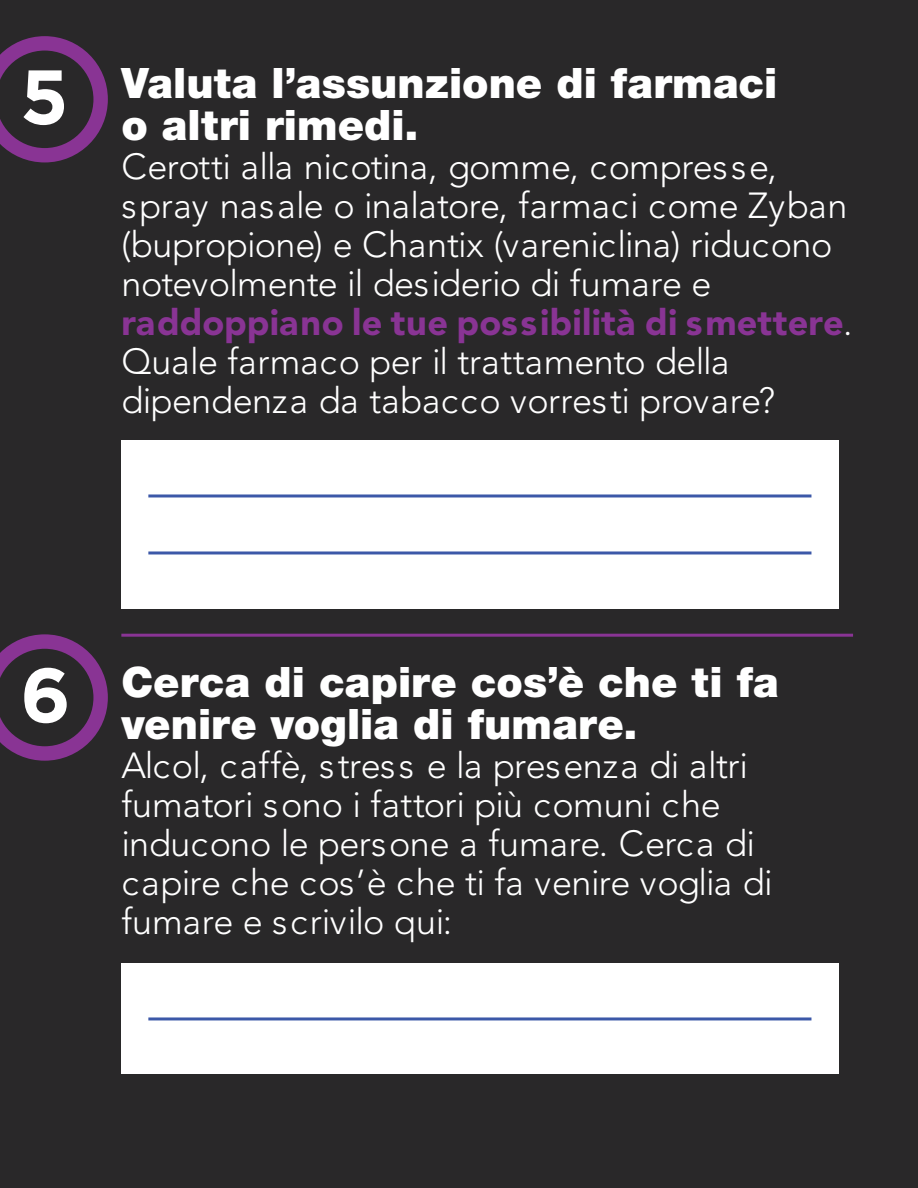
<style>
.page{position:relative;width:918px;height:1188px;background:#292829}
.page>*{position:absolute;margin:0;border:0;box-sizing:border-box;transform-origin:0 0}
.body_copy{font:700 76.8px "Gotham";color:#fff}
.headline{font:900 42px/42px "Helvetica Neue LT Std";letter-spacing:.005em;color:#fff}
.Body_Copy_w_writing{font:300 36px/39px "Avenir LT Std";letter-spacing:-.01em;color:#fff}
.s1{font-weight:900;color:#893494}
</style>
<div class="page">
<hr style="left:121px;top:634px;width:732px;height:3px;background:#893494">
<div style="left:121px;top:440px;width:717px;height:169px;background:#fff"></div>
<hr style="left:148px;top:494px;width:663px;height:3px;background:#3c58a8">
<hr style="left:148px;top:551px;width:663px;height:3px;background:#3c58a8">
<div style="left:121px;top:963px;width:717px;height:110px;background:#fff"></div>
<hr style="left:148px;top:1017px;width:663px;height:3px;background:#3c58a8">
<svg style="left:0;top:36px;width:108px;height:126px"></svg>
<svg style="left:0;top:634px;width:108px;height:127px"></svg>
<p class="body_copy" style="left:20px;top:46px;width:50px">5</p>
<p class="headline" style="left:121px;top:62px;width:658px">Valuta l’assunzione di farmaci o altri rimedi.</p>
<p class="Body_Copy_w_writing" style="left:121px;top:148px;width:733px">Cerotti alla nicotina, gomme, compresse, spray nasale o inalatore, farmaci come Zyban (bupropione) e Chantix (vareniclina) riducono notevolmente il desiderio di fumare e <span class="s1">raddoppiano le tue possibilità di smettere</span>.<br>Quale farmaco per il trattamento della dipendenza da tabacco vorresti provare?</p>
<p class="body_copy" style="left:20px;top:644px;width:52px">6</p>
<p class="headline" style="left:121px;top:661px;width:659px">Cerca di capire cos’è che ti fa venire voglia di fumare.</p>
<p class="Body_Copy_w_writing" style="left:121px;top:747px;width:653px">Alcol, caffè, stress e la presenza di altri fumatori sono i fattori più comuni che inducono le persone a fumare. Cerca di capire che cos’è che ti fa venire voglia di fumare e scrivilo qui:</p>
</div>
